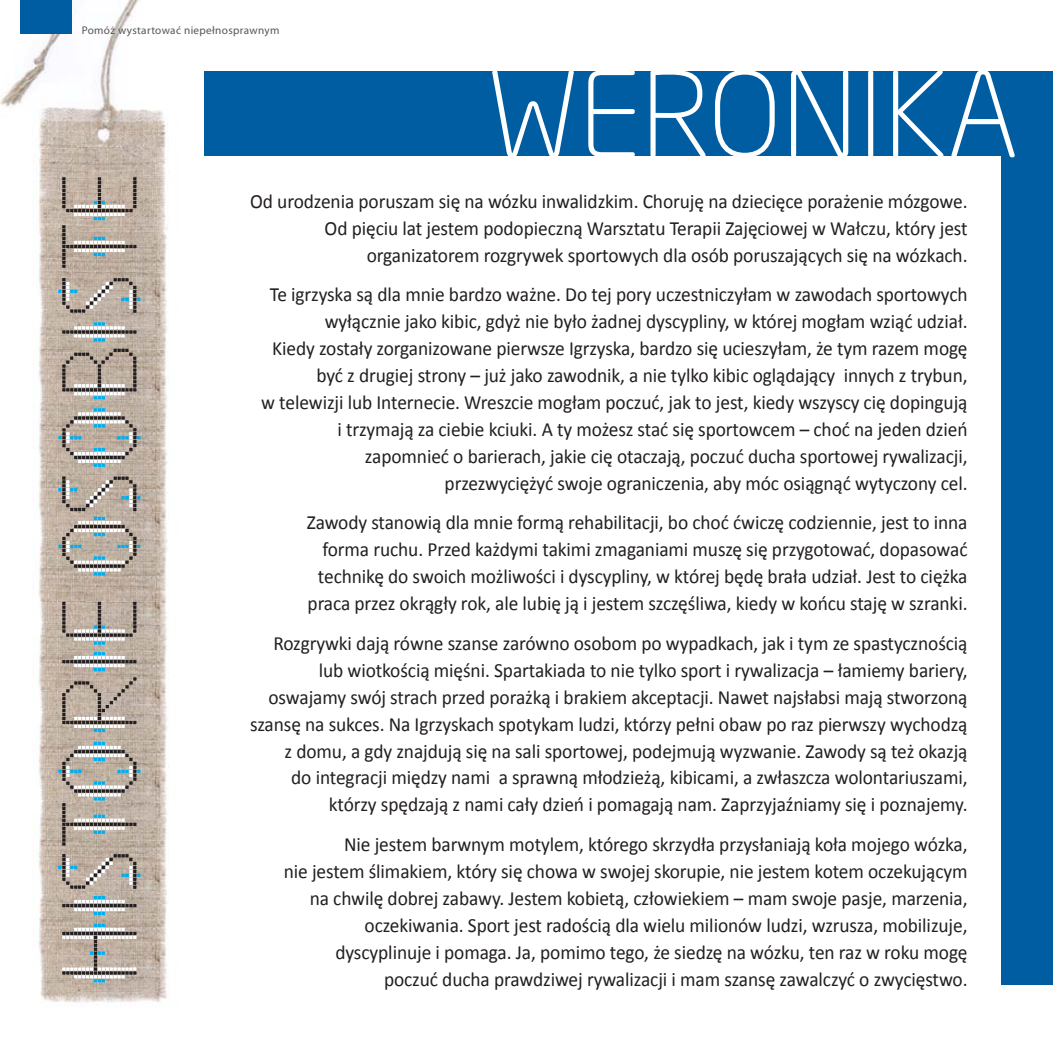
<style>
.page{position:relative;width:1053px;height:1053px;background:#fff}
.page>*{position:absolute;margin:0;border:0;box-sizing:border-box;transform-origin:0 0}
.t1{font:300 116.55px "Neo Sans Std";color:#fff}
.t2{font:20.25px/27px "Calibri";letter-spacing:-.005em;color:#231f20;text-align:right;scale:.96 1}
.t3{font:11.25px "Myriad Pro";letter-spacing:.03em;color:#555658}
</style>
<div class="page">
<img style="left:0;top:0;width:290px;height:1003px">
<div style="left:21px;top:0;width:51px;height:33px;background:#005da1"></div>
<svg style="left:60px;top:175px;width:78px;height:95px;background:#b1a79c"></svg>
<svg style="left:56px;top:599px;width:86px;height:385px;background:#b0a89e"></svg>
<svg style="left:56px;top:276px;width:86px;height:301px;background:#aea79e"></svg>
<div style="left:204px;top:72px;width:848px;height:84px;background:#005da1"></div>
<div style="left:1001px;top:152px;width:51px;height:833px;background:#005da1"></div>
<p class="t3" style="left:82px;top:26px;width:199px">Pomóż wystartować niepełnosprawnym</p>
<h1 class="t1" style="left:487px;top:60px;width:533px">WERONIKA</h1>
<p class="t2" style="left:250px;top:189px;width:748px">Od urodzenia poruszam się na wózku inwalidzkim. Choruję na dziecięce porażenie mózgowe.<br>Od pięciu lat jestem podopieczną Warsztatu Terapii Zajęciowej w Wałczu, który jest organizatorem rozgrywek sportowych dla osób poruszających się na wózkach.</p>
<p class="t2" style="left:261px;top:283px;width:737px">Te igrzyska są dla mnie bardzo ważne. Do tej pory uczestniczyłam w zawodach sportowych wyłącznie jako kibic, gdyż nie było żadnej dyscypliny, w której mogłam wziąć udział.<br>Kiedy zostały zorganizowane pierwsze Igrzyska, bardzo się ucieszyłam, że tym razem mogę być z drugiej strony – już jako zawodnik, a nie tylko kibic oglądający innych z trybun,<br>w telewizji lub Internecie. Wreszcie mogłam poczuć, jak to jest, kiedy wszyscy cię dopingują i trzymają za ciebie kciuki. A ty możesz stać się sportowcem – choć na jeden dzień zapomnieć o barierach, jakie cię otaczają, poczuć ducha sportowej rywalizacji, przezwyciężyć swoje ograniczenia, aby móc osiągnąć wytyczony cel.</p>
<p class="t2" style="left:307px;top:511px;width:690px">Zawody stanowią dla mnie formą rehabilitacji, bo choć ćwiczę codziennie, jest to inna forma ruchu. Przed każdymi takimi zmaganiami muszę się przygotować, dopasować technikę do swoich możliwości i dyscypliny, w której będę brała udział. Jest to ciężka praca przez okrągły rok, ale lubię ją i jestem szczęśliwa, kiedy w końcu staję w szranki.</p>
<p class="t2" style="left:250px;top:631px;width:748px">Rozgrywki dają równe szanse zarówno osobom po wypadkach, jak i tym ze spastycznością lub wiotkością mięśni. Spartakiada to nie tylko sport i rywalizacja – łamiemy bariery, oswajamy swój strach przed porażką i brakiem akceptacji. Nawet najsłabsi mają stworzoną szansę na sukces. Na Igrzyskach spotykam ludzi, którzy pełni obaw po raz pierwszy wychodzą z domu, a gdy znajdują się na sali sportowej, podejmują wyzwanie. Zawody są też okazją<br>do integracji między nami a sprawną młodzieżą, kibicami, a zwłaszcza wolontariuszami, którzy spędzają z nami cały dzień i pomagają nam. Zaprzyjaźniamy się i poznajemy.</p>
<p class="t2" style="left:284px;top:832px;width:713px">Nie jestem barwnym motylem, którego skrzydła przysłaniają koła mojego wózka,<br>nie jestem ślimakiem, który się chowa w swojej skorupie, nie jestem kotem oczekującym na chwilę dobrej zabawy. Jestem kobietą, człowiekiem – mam swoje pasje, marzenia, oczekiwania. Sport jest radością dla wielu milionów ludzi, wzrusza, mobilizuje, dyscyplinuje i pomaga. Ja, pomimo tego, że siedzę na wózku, ten raz w roku mogę poczuć ducha prawdziwej rywalizacji i mam szansę zawalczyć o zwycięstwo.</p>
</div>
